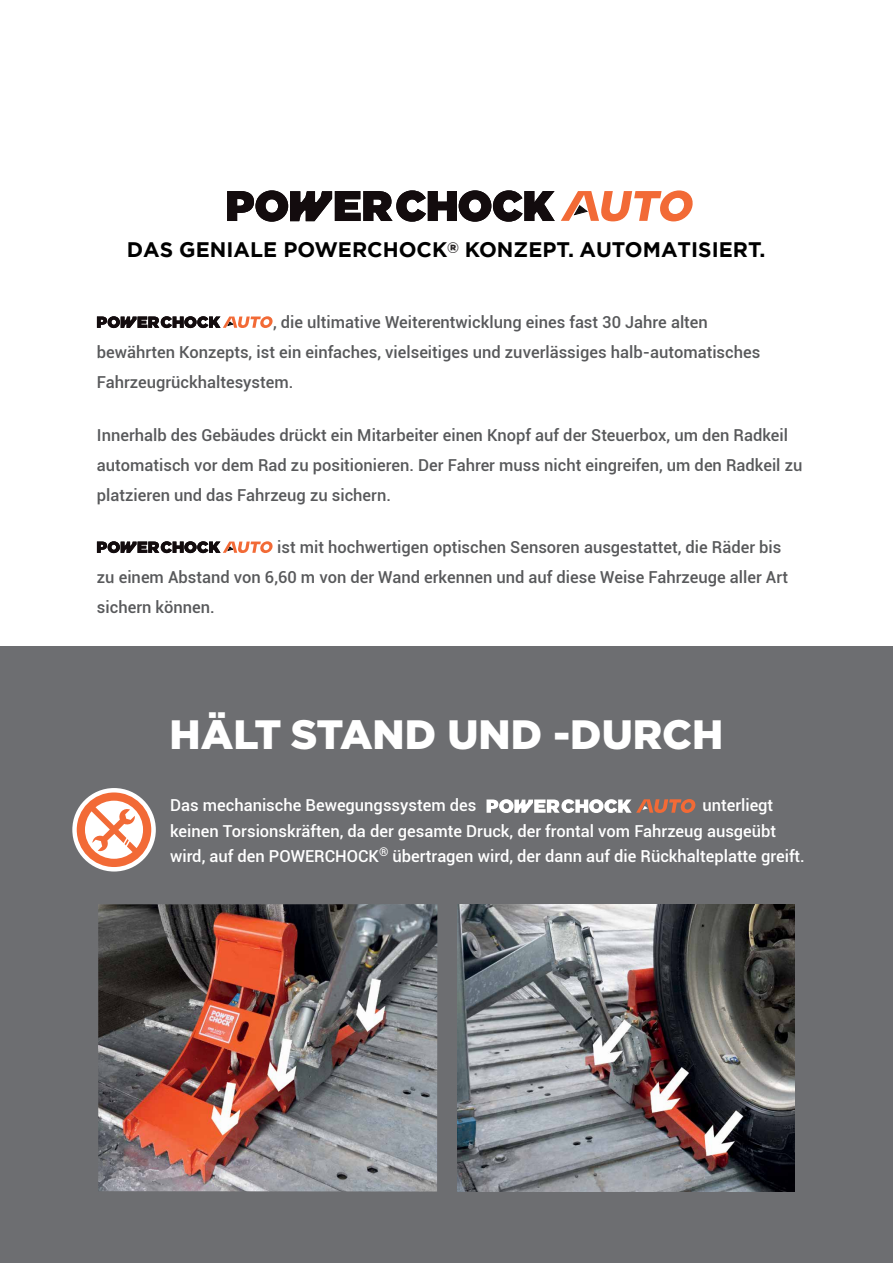
<style>
.page{position:relative;width:893px;height:1263px;background:#fff}
.page>*{position:absolute;margin:0;border:0;box-sizing:border-box;transform-origin:0 0}
.t1{font:900 40.95px "Gotham";color:#fff}
.t2{font:700 21px "Gotham";color:#000}
.t3{font:500 16.5px/30px "Roboto";color:#58595b}
.t4{font:500 16.5px/25.5px "Roboto";color:#fff}
.s1{font-weight:900;font-size:30.6px;color:#272425}
</style>
<div class="page">
<div style="left:0;top:646px;width:893px;height:617px;background:#6d6e71"></div>
<img style="left:98px;top:904px;width:339px;height:287px">
<svg style="left:227px;top:190px;width:328px;height:32px"></svg>
<svg style="left:561px;top:190px;width:132px;height:31px"></svg>
<div style="left:72px;top:788px;width:84px;height:83px;background:#fff;border-radius:50%"></div>
<svg style="left:77px;top:792px;width:74px;height:75px"></svg>
<img style="left:458px;top:904px;width:337px;height:287px">
<svg style="left:486px;top:799px;width:210px;height:14px"></svg>
<svg style="left:97px;top:316px;width:176px;height:12px"></svg>
<svg style="left:97px;top:541px;width:176px;height:12px"></svg>
<p class="t2" style="left:127px;top:236px;width:640px">DAS GENIALE POWERCHOCK<span class="s1">®</span> KONZEPT. AUTOMATISIERT.</p>
<p class="t3" style="left:97px;top:307px;width:665px;text-indent:176px">, die ultimative Weiterentwicklung eines fast 30 Jahre alten bewährten Konzepts, ist ein einfaches, vielseitiges und zuverlässiges halb-automatisches<br>Fahrzeugrückhaltesystem.</p>
<p class="t3" style="left:97px;top:419px;width:707px">Innerhalb des Gebäudes drückt ein Mitarbeiter einen Knopf auf der Steuerbox, um den Radkeil automatisch vor dem Rad zu positionieren. Der Fahrer muss nicht eingreifen, um den Radkeil zu platzieren und das Fahrzeug zu sichern.</p>
<p class="t3" style="left:97px;top:532px;width:693px;text-indent:180px">ist mit hochwertigen optischen Sensoren ausgestattet, die Räder bis zu einem Abstand von 6,60 m von der Wand erkennen und auf diese Weise Fahrzeuge aller Art sichern können.</p>
<h1 class="t1" style="left:170px;top:707px;width:555px">HÄLT STAND UND -DURCH</h1>
<p class="t4" style="left:170px;top:792px;width:636px;text-indent:532px">unterliegt keinen Torsionskräften, da der gesamte Druck, der frontal vom Fahrzeug ausgeübt wird, auf den POWERCHOCK<sup>®</sup> übertragen wird, der dann auf die Rückhalteplatte greift.</p>
<p class="t4" style="left:170px;top:792px;width:308px">Das mechanische Bewegungssystem des</p>
</div>
